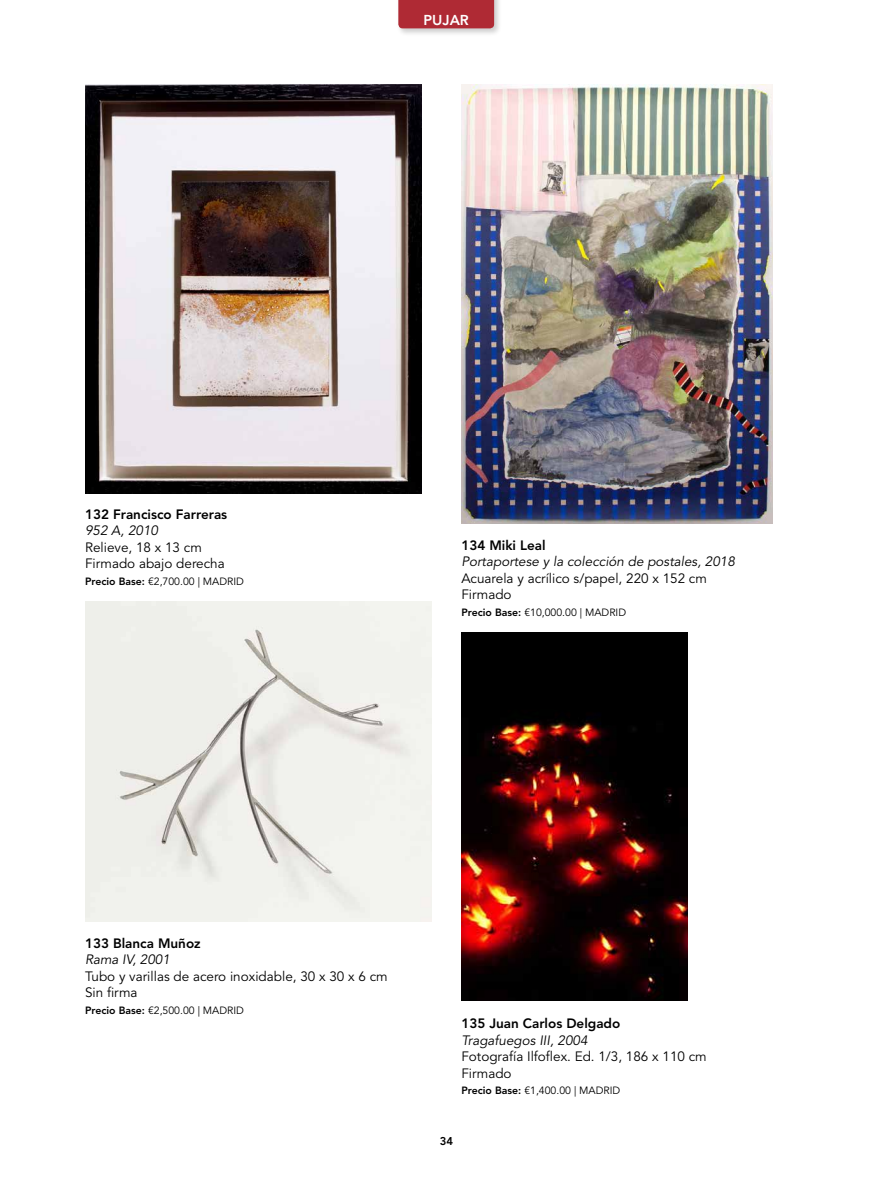
<style>
.page{position:relative;width:893px;height:1191px;background:#fff}
.page>*{position:absolute;margin:0;border:0;box-sizing:border-box;transform-origin:0 0}
.t1{font:800 14.25px "Avenir LT Std";color:#fff}
.t2{font:13.5px/16.5px "Avenir LT Std";color:#000}
.t3{font:italic 13.5px "Avenir LT Std";color:#000}
.t4{font:800 13.5px "Avenir LT Std";color:#000}
.t5{font:800 11.25px "Avenir LT Std";color:#000}
.t6{font:10.5px "Avenir LT Std";color:#000}
.s1{font-weight:800}
</style>
<div class="page">
<div style="left:396px;top:0;width:106px;height:36px;background:#000;opacity:.2"></div>
<div style="left:398px;top:0;width:96px;height:28px;background:#af2a34"></div>
<img style="left:85px;top:85px;width:336px;height:408px">
<img style="left:85px;top:602px;width:347px;height:319px">
<img style="left:461px;top:85px;width:311px;height:438px">
<img style="left:461px;top:632px;width:226px;height:368px">
<p class="t1" style="left:424px;top:11px;width:47px">PUJAR</p>
<p class="t4" style="left:85px;top:506px;width:144px">132 Francisco Farreras</p>
<p class="t3" style="left:85px;top:523px;width:75px">952 A, 2010</p>
<p class="t2" style="left:85px;top:539px;width:141px">Relieve, 18 x 13 cm<br>Firmado abajo derecha</p>
<p class="t6" style="left:85px;top:575px;width:160px"><span class="s1">Precio Base:</span> €2,700.00 | MADRID</p>
<p class="t4" style="left:461px;top:537px;width:86px">134 Miki Leal</p>
<p class="t3" style="left:461px;top:553px;width:275px">Portaportese y la colección de postales, 2018</p>
<p class="t2" style="left:461px;top:570px;width:247px">Acuarela y acrílico s/papel, 220 x 152 cm<br>Firmado</p>
<p class="t6" style="left:461px;top:606px;width:166px"><span class="s1">Precio Base:</span> €10,000.00 | MADRID</p>
<p class="t4" style="left:85px;top:935px;width:117px">133 Blanca Muñoz</p>
<p class="t3" style="left:85px;top:952px;width:86px">Rama IV, 2001</p>
<p class="t2" style="left:85px;top:968px;width:304px">Tubo y varillas de acero inoxidable, 30 x 30 x 6 cm<br>Sin firma</p>
<p class="t6" style="left:85px;top:1004px;width:160px"><span class="s1">Precio Base:</span> €2,500.00 | MADRID</p>
<p class="t4" style="left:461px;top:1015px;width:160px">135 Juan Carlos Delgado</p>
<p class="t3" style="left:461px;top:1032px;width:128px">Tragafuegos III, 2004</p>
<p class="t2" style="left:461px;top:1048px;width:247px">Fotografía Ilfoflex. Ed. 1/3, 186 x 110 cm<br>Firmado</p>
<p class="t6" style="left:461px;top:1084px;width:160px"><span class="s1">Precio Base:</span> €1,400.00 | MADRID</p>
<p class="t5" style="left:440px;top:1134px;width:15px">34</p>
</div>
